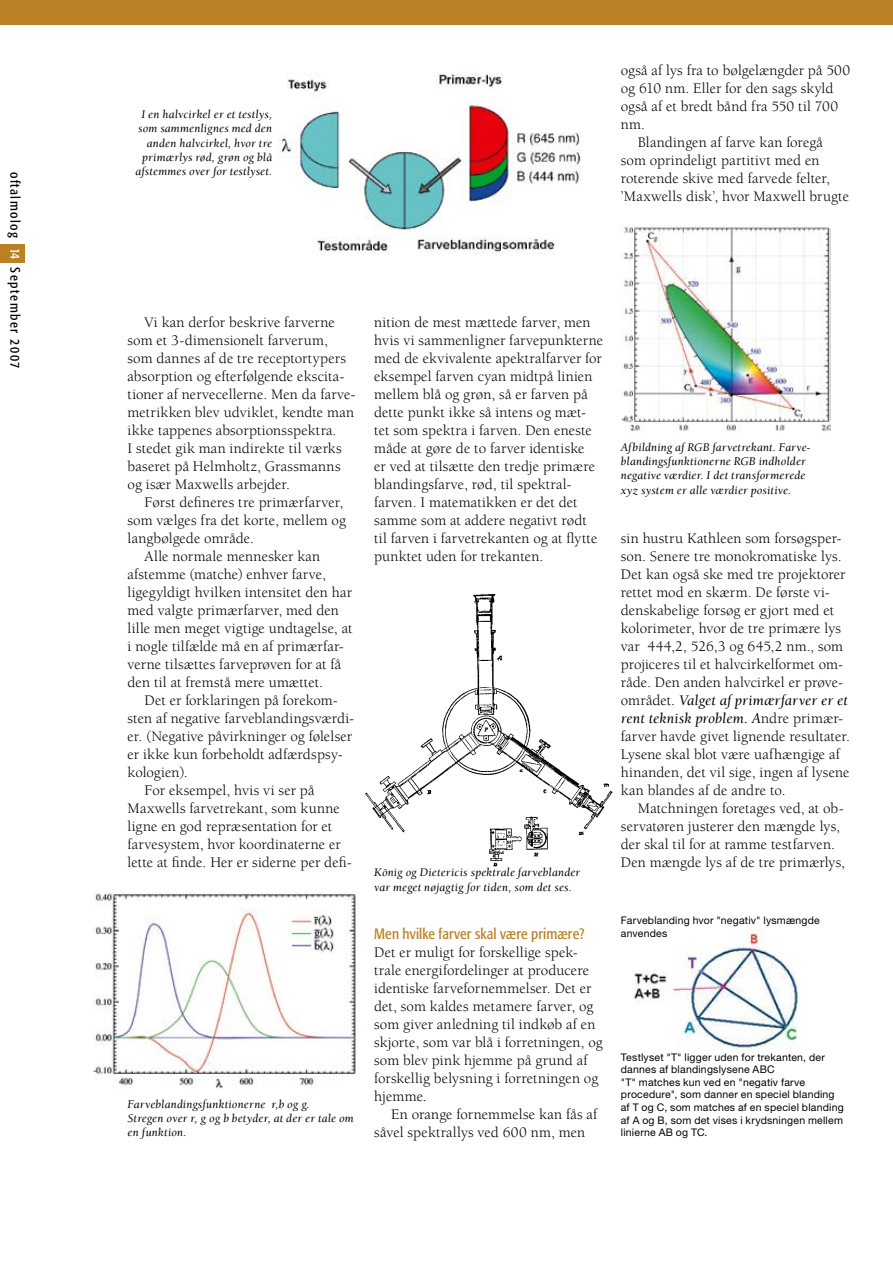
<style>
.page{position:relative;width:893px;height:1263px;background:#fff}
.page>*{position:absolute;margin:0;border:0;box-sizing:border-box;transform-origin:0 0}
.t1{font:15px/18px "Berkeley";letter-spacing:.005em;color:#000}
.t2{font:condensed 15px "Formata";letter-spacing:.005em;color:#b98124}
.t3{font:condensed 13.5px "Formata";letter-spacing:.1em;color:#000}
.t4{font:italic 12px/14.4px "Berkeley";letter-spacing:.015em;color:#000}
.t5{font:10.5px/12.6px "Helvetica Neue";letter-spacing:.02em;color:#000}
.s1{color:#fff}
.s2{font-style:italic}
</style>
<div class="page">
<div style="left:0;top:244px;width:25px;height:19px;background:#b98124"></div>
<div style="left:0;top:0;width:893px;height:25px;background:#b98124"></div>
<img style="left:279px;top:72px;width:302px;height:182px">
<img style="left:94px;top:891px;width:263px;height:197px">
<img style="left:621px;top:226px;width:210px;height:207px">
<img style="left:633px;top:929px;width:165px;height:119px">
<img style="left:365px;top:594px;width:248px;height:273px">
<p class="t3" style="left:23px;top:172px;width:198px;rotate:90deg">oftalmolog <span class="s1">14</span> September 2007</p>
<p class="t4" style="left:136px;top:107px;width:138px;text-align:right">I en halvcirkel er et testlys, som sammenlignes med den anden halvcirkel, hvor tre primærlys rød, grøn og blå afstemmes over for testlyset.</p>
<p class="t1" style="left:621px;top:62px;width:231px">også af lys fra to bølgelængder på 500</p>
<p class="t1" style="left:621px;top:80px;width:214px">og 610 nm. Eller for den sags skyld</p>
<p class="t1" style="left:621px;top:98px;width:219px">også af et bredt bånd fra 550 til 700</p>
<p class="t1" style="left:621px;top:116px;width:26px">nm.</p>
<p class="t1" style="left:638px;top:134px;width:186px">Blandingen af farve kan foregå</p>
<p class="t1" style="left:621px;top:152px;width:200px">som oprindeligt partitivt med en</p>
<p class="t1" style="left:621px;top:170px;width:211px">roterende skive med farvede felter,</p>
<p class="t1" style="left:621px;top:188px;width:230px">’Maxwells disk’, hvor Maxwell brugte</p>
<p class="t1" style="left:128px;top:314px;width:229px;text-indent:17px">Vi kan derfor beskrive farverne som et 3-dimensionelt farverum, som dannes af de tre receptortypers absorption og efterfølgende ekscita&shy;tioner af nervecellerne. Men da farve&shy;metrikken blev udviklet, kendte man ikke tappenes absorptionsspektra.<br>I stedet gik man indirekte til værks baseret på Helmholtz, Grassmanns og især Maxwells arbejder.</p>
<p class="t1" style="left:145px;top:494px;width:200px">Først defineres tre primærfarver,</p>
<p class="t1" style="left:128px;top:512px;width:220px">som vælges fra det korte, mellem og</p>
<p class="t1" style="left:128px;top:530px;width:128px">langbølgede område.</p>
<p class="t1" style="left:145px;top:548px;width:177px">Alle normale mennesker kan</p>
<p class="t1" style="left:128px;top:566px;width:200px">afstemme (matche) enhver farve,</p>
<p class="t1" style="left:128px;top:584px;width:226px">ligegyldigt hvilken intensitet den har</p>
<p class="t1" style="left:128px;top:602px;width:213px">med valgte primærfarver, med den</p>
<p class="t1" style="left:128px;top:620px;width:226px">lille men meget vigtige undtagelse, at</p>
<p class="t1" style="left:128px;top:638px;width:218px">i nogle tilfælde må en af primærfar-</p>
<p class="t1" style="left:128px;top:656px;width:215px">verne tilsættes farveprøven for at få</p>
<p class="t1" style="left:128px;top:674px;width:197px">den til at fremstå mere umættet.</p>
<p class="t1" style="left:145px;top:692px;width:195px">Det er forklaringen på forekom-</p>
<p class="t1" style="left:128px;top:710px;width:228px">sten af negative farveblandingsværdi-</p>
<p class="t1" style="left:128px;top:728px;width:226px">er. (Negative påvirkninger og følelser</p>
<p class="t1" style="left:128px;top:746px;width:217px">er ikke kun forbeholdt adfærdspsy-</p>
<p class="t1" style="left:128px;top:764px;width:62px">kologien).</p>
<p class="t1" style="left:145px;top:782px;width:171px">For eksempel, hvis vi ser på</p>
<p class="t1" style="left:128px;top:800px;width:214px">Maxwells farvetrekant, som kunne</p>
<p class="t1" style="left:128px;top:818px;width:206px">ligne en god repræsentation for et</p>
<p class="t1" style="left:128px;top:836px;width:215px">farvesystem, hvor koordinaterne er</p>
<p class="t1" style="left:128px;top:854px;width:226px">lette at finde. Her er siderne per defi-</p>
<p class="t4" style="left:128px;top:1097px;width:228px">Farveblandingsfunktionerne r,b og g.<br>Stregen over r, g og b betyder, at der er tale om en funktion.</p>
<p class="t1" style="left:374px;top:314px;width:231px">nition de mest mættede farver, men hvis vi sammenligner farvepunkterne med de ekvivalente apektralfarver for eksempel farven cyan midtpå linien mellem blå og grøn, så er farven på dette punkt ikke så intens og mæt&shy;tet som spektra i farven. Den eneste måde at gøre de to farver identiske<br>er ved at tilsætte den tredje primære blandingsfarve, rød, til spektral&shy;farven. I matematikken er det det samme som at addere negativt rødt til farven i farvetrekanten og at flytte punktet uden for trekanten.</p>
<p class="t4" style="left:374px;top:866px;width:208px">König og Dietericis spektrale farveblander var meget nøjagtig for tiden, som det ses.</p>
<p class="t2" style="left:374px;top:925px;width:212px">Men hvilke farver skal være primære?</p>
<p class="t1" style="left:374px;top:944px;width:230px">Det er muligt for forskellige spek&shy;trale energifordelinger at producere identiske farvefornemmelser. Det er det, som kaldes metamere farver, og som giver anledning til indkøb af en skjorte, som var blå i forretningen, og som blev pink hjemme på grund af forskellig belysning i forretningen og hjemme.</p>
<p class="t1" style="left:374px;top:1106px;width:225px;text-indent:17px">En orange fornemmelse kan fås af såvel spektrallys ved 600 nm, men</p>
<p class="t4" style="left:621px;top:440px;width:191px">Afbildning af RGB farvetrekant. Farve&shy;blandingsfunktionerne RGB indholder negative værdier. I det transformerede xyz system er alle værdier positive.</p>
<p class="t1" style="left:621px;top:530px;width:231px">sin hustru Kathleen som forsøgsper&shy;son. Senere tre monokromatiske lys.<br>Det kan også ske med tre projektorer rettet mod en skærm. De første vi&shy;denskabelige forsøg er gjort med et kolorimeter, hvor de tre primære lys var 444,2, 526,3 og 645,2 nm., som projiceres til et halvcirkelformet om&shy;råde. Den anden halvcirkel er prøve&shy;området. <span class="s2">Valget af primærfarver er et rent teknisk problem. A</span>ndre primær&shy;farver havde givet lignende resultater.<br>Lysene skal blot være uafhængige af hinanden, det vil sige, ingen af lysene kan blandes af de andre to.</p>
<p class="t1" style="left:621px;top:800px;width:226px;text-indent:17px">Matchningen foretages ved, at ob&shy;servatøren justerer den mængde lys, der skal til for at ramme testfarven.<br>Den mængde lys af de tre primærlys,</p>
<p class="t5" style="left:621px;top:914px;width:201px">Farveblanding hvor "negativ" lysmængde anvendes</p>
<p class="t5" style="left:621px;top:1050px;width:224px">Testlyset "T" ligger uden for trekanten, der dannes af blandingslysene ABC<br>"T" matches kun ved en "negativ farve procedure", som danner en speciel blanding af T og C, som matches af en speciel blanding af A og B, som det vises i krydsningen mellem linierne AB og TC.</p>
</div>
